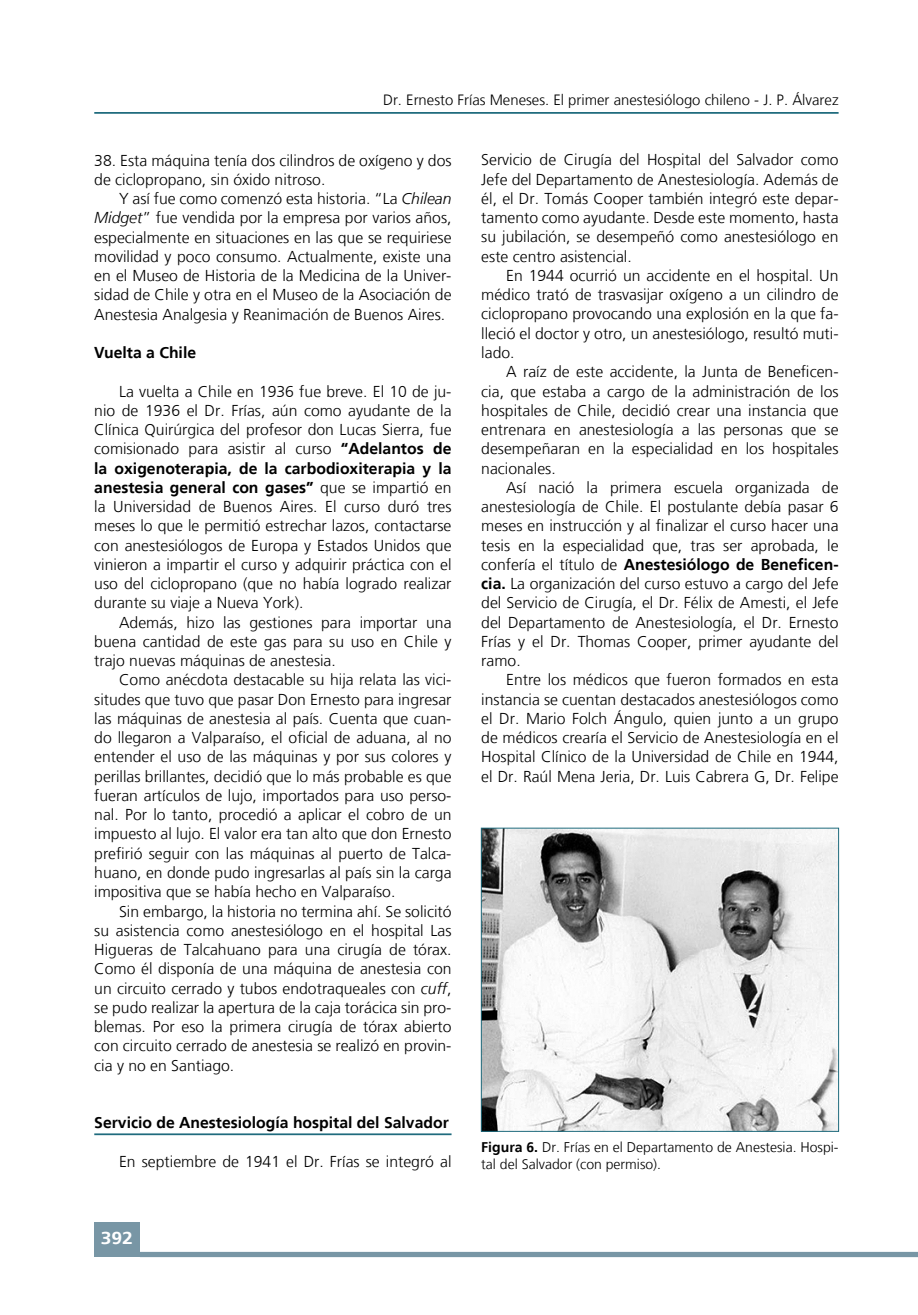
<style>
.page{position:relative;width:918px;height:1315px;background:#fff}
.page>*{position:absolute;margin:0;border:0;box-sizing:border-box;transform-origin:0 0}
.t1{font:700 17.5px "Frutiger LT";color:#fff;scale:1.1 1}
.t2{font:300 15.75px/19.2px "Frutiger LT";color:#000;text-align:justify}
.t3{font:700 15.75px "Frutiger LT";color:#000}
.t4{font:300 14.88px "Frutiger LT";color:#000}
.t5{font:300 14px/17.5px "Frutiger LT";color:#000}
.s1{font-style:italic}
.s2{font-weight:700}
</style>
<div class="page">
<div style="left:94px;top:1222px;width:46px;height:35px;background:#7896a5"></div>
<div style="left:140px;top:1251px;width:778px;height:6px;background:#7896a5"></div>
<hr style="left:94px;top:112px;width:744px;height:2px;background:#1f6b7d">
<hr style="left:94px;top:1133px;width:357px;height:2px;background:#1f6b7d">
<img style="left:483px;top:830px;width:354px;height:299px">
<div style="left:481px;top:828px;width:358px;height:303px;border:1px solid #1f6b7d"></div>
<p class="t4" style="left:383px;top:91px;width:457px">Dr. Ernesto Frías Meneses. El primer anestesiólogo chileno - J. P. Álvarez</p>
<p class="t2" style="left:94px;top:151px;width:359px">38. Esta máquina tenía dos cilindros de oxígeno y dos de ciclopropano, sin óxido nitroso.</p>
<p class="t2" style="left:94px;top:189px;width:359px;text-indent:25px">Y así fue como comenzó esta historia. “La <span class="s1">Chilean Midget</span>” fue vendida por la empresa por varios años, especialmente en situaciones en las que se requiriese movilidad y poco consumo. Actualmente, existe una en el Museo de Historia de la Medicina de la Univer&shy;sidad de Chile y otra en el Museo de la Asociación de Anestesia Analgesia y Reanimación de Buenos Aires.</p>
<p class="t3" style="left:94px;top:343px;width:103px">Vuelta a Chile</p>
<p class="t2" style="left:94px;top:382px;width:359px;text-indent:25px">La vuelta a Chile en 1936 fue breve. El 10 de ju&shy;nio de 1936 el Dr. Frías, aú n como ayudante de la Clínica Quirúrgica del profesor don Lucas Sierra, fue comisionado para asistir al curso <span class="s2">“Adelantos de la oxigenoterapia, de la carbodioxiterapia y la anestesia general con gases”</span> que se impartió en la Universidad de Buenos Aires. El curso duró tres meses lo que le permitió estrechar lazos, contactarse con anestesiólogos de Europa y Estados Unidos que vinieron a impartir el curso y adquirir práctica con el uso del ciclopropano (que no había logrado realizar durante su viaje a Nueva York).</p>
<p class="t2" style="left:94px;top:613px;width:359px;text-indent:25px">Además, hizo las gestiones para importar una buena cantidad de este gas para su uso en Chile y trajo nuevas máquinas de anestesia.</p>
<p class="t2" style="left:94px;top:670px;width:359px;text-indent:25px">Como anécdota destacable su hija relata las vici&shy;situdes que tuvo que pasar Don Ernesto para ingresar las máquinas de anestesia al país. Cuenta que cuan&shy;do llegaron a Valparaíso, el oficial de aduana, al no entender el uso de las máquinas y por sus colores y perillas brillantes, decidió que lo más probable es que fueran artículos de lujo, importados para uso perso&shy;nal. Por lo tanto, procedió a aplicar el cobro de un impuesto al lujo. El valor era tan alto que don Ernesto prefirió seguir con las máquinas al puerto de Talca&shy;huano, en donde pudo ingresarlas al país sin la carga impositiva que se había hecho en Valparaíso.</p>
<p class="t2" style="left:94px;top:901px;width:359px;text-align:left;text-indent:25px">Sin embargo, la historia no termina ahí. Se solicitó su asistencia como anestesiólogo en el hospital Las Higueras de Talcahuano para una cirugía de tórax.<br>Como él disponía de una máquina de anestesia con un circuito cerrado y tubos endotraqueales con <span class="s1">cuff</span>, se pudo realizar la apertura de la caja torácica sin pro&shy;blemas. Por eso la primera cirugía de tórax abierto con circuito cerrado de anestesia se realizó en provin&shy;cia y no en Santiago.</p>
<p class="t3" style="left:94px;top:1113px;width:356px">Servicio de Anestesiología hospital del Salvador</p>
<p class="t2" style="left:119px;top:1152px;width:334px">En septiembre de 1941 el Dr. Frías se integró al</p>
<p class="t1" style="left:101px;top:1227px;width:31px">392</p>
<p class="t2" style="left:481px;top:151px;width:359px">Servicio de Cirugía del Hospital del Salvador como Jefe del Departamento de Anestesiología. Además de él, el Dr. Tomás Cooper también integró este depar&shy;tamento como ayudante. Desde este momento, hasta su jubilación, se desempeñó como anestesiólogo en este centro asistencial.</p>
<p class="t2" style="left:481px;top:266px;width:359px;text-indent:25px">En 1944 ocurrió un accidente en el hospital. Un médico trató de trasvasijar oxígeno a un cilindro de ciclopropano provocando una explosión en la que fa&shy;lleció el doctor y otro, un anestesiólogo, resultó muti&shy;lado.</p>
<p class="t2" style="left:481px;top:362px;width:359px;text-indent:25px">A raíz de este accidente, la Junta de Beneficen&shy;cia, que estaba a cargo de la administración de los hospitales de Chile, decidió crear una instancia que entrenara en anestesiología a las personas que se desempeñaran en la especialidad en los hospitales nacionales.</p>
<p class="t2" style="left:481px;top:478px;width:359px;text-indent:25px">Así nació la primera escuela organizada de anestesiología de Chile. El postulante debía pasar 6 meses en instrucción y al finalizar el curso hacer una tesis en la especialidad que, tras ser aprobada, le confería el título de <span class="s2">Anestesiólogo de Beneficen&shy;cia.</span> La organización del curso estuvo a cargo del Jefe del Servicio de Cirugía, el Dr. Félix de Amesti, el Jefe del Departamento de Anestesiología, el Dr. Ernesto Frías y el Dr. Thomas Cooper, primer ayudante del ramo.</p>
<p class="t2" style="left:481px;top:670px;width:359px;text-indent:25px">Entre los médicos que fueron formados en esta instancia se cuentan destacados anestesiólogos como el Dr. Mario Folch Ángulo, quien junto a un grupo de médicos crearía el Servicio de Anestesiología en el Hospital Clínico de la Universidad de Chile en 1944, el Dr. Raú l Mena Jeria, Dr. Luis Cabrera G, Dr. Felipe</p>
<p class="t5" style="left:481px;top:1138px;width:359px"><span class="s2">Figura 6.</span> Dr. Frías en el Departamento de Anestesia. Hospi&shy;tal del Salvador (con permiso).</p>
</div>
